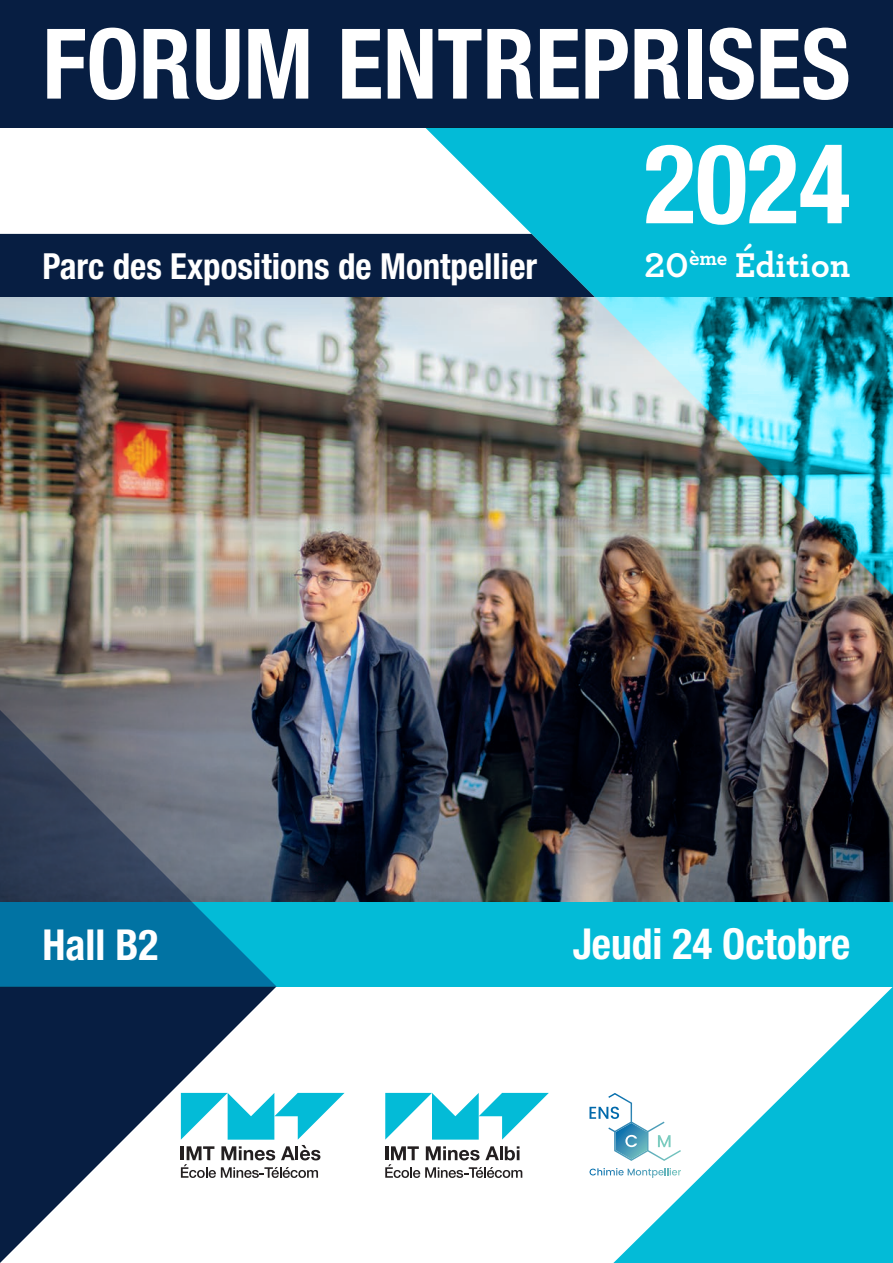
<style>
.page{position:relative;width:893px;height:1263px;background:#fff}
.page>*{position:absolute;margin:0;border:0;box-sizing:border-box;transform-origin:0 0}
.t1{font:700 condensed 110.7px "Helvetica Neue LT Std";color:#fff}
.t2{font:700 condensed 97.5px "Helvetica Neue LT Std";color:#fff}
.t3{font:700 condensed 42.75px "Helvetica Neue LT Std";color:#fff}
.t4{font:700 condensed 36px "Helvetica Neue LT Std";color:#fff}
.t5{font:700 35.85px "Archer";color:#fff}
.t6{font:700 21px "Archer";color:#fff}
.s1{font-size:35.85px}
</style>
<div class="page">
<div style="left:0;top:234px;width:425px;height:64px;background:#071e42"></div>
<div style="left:0;top:901px;width:893px;height:85px;background:#03bbd7"></div>
<img style="left:0;top:298px;width:893px;height:603px">
<svg style="left:0;top:710px;width:277px;height:276px;background:#3e6a83"></svg>
<div style="left:0;top:0;width:893px;height:128px;background:#071e42"></div>
<img style="left:425px;top:128px;width:468px;height:489px">
<svg style="left:0;top:986px;width:276px;height:277px;fill:#071e42"></svg>
<svg style="left:613px;top:986px;width:280px;height:277px;fill:#03bbd7"></svg>
<svg style="left:385px;top:1146px;width:137px;height:32px"></svg>
<svg style="left:385px;top:1093px;width:164px;height:46px"></svg>
<svg style="left:181px;top:1093px;width:163px;height:85px"></svg>
<svg style="left:589px;top:1093px;width:92px;height:68px"></svg>
<svg style="left:590px;top:1168px;width:91px;height:10px"></svg>
<p class="t2" style="left:43px;top:5px;width:809px">FORUM ENTREPRISES</p>
<p class="t1" style="left:644px;top:117px;width:208px">2024</p>
<p class="t4" style="left:43px;top:244px;width:496px">Parc des Expositions de Montpellier</p>
<p class="t5" style="left:735px;top:237px;width:117px">Édition</p>
<p class="t6" style="left:644px;top:242px;width:85px"><span class="s1">20</span>ème</p>
<p class="t3" style="left:43px;top:919px;width:117px">Hall B2</p>
<p class="t3" style="left:573px;top:918px;width:279px">Jeudi 24 Octobre</p>
</div>
